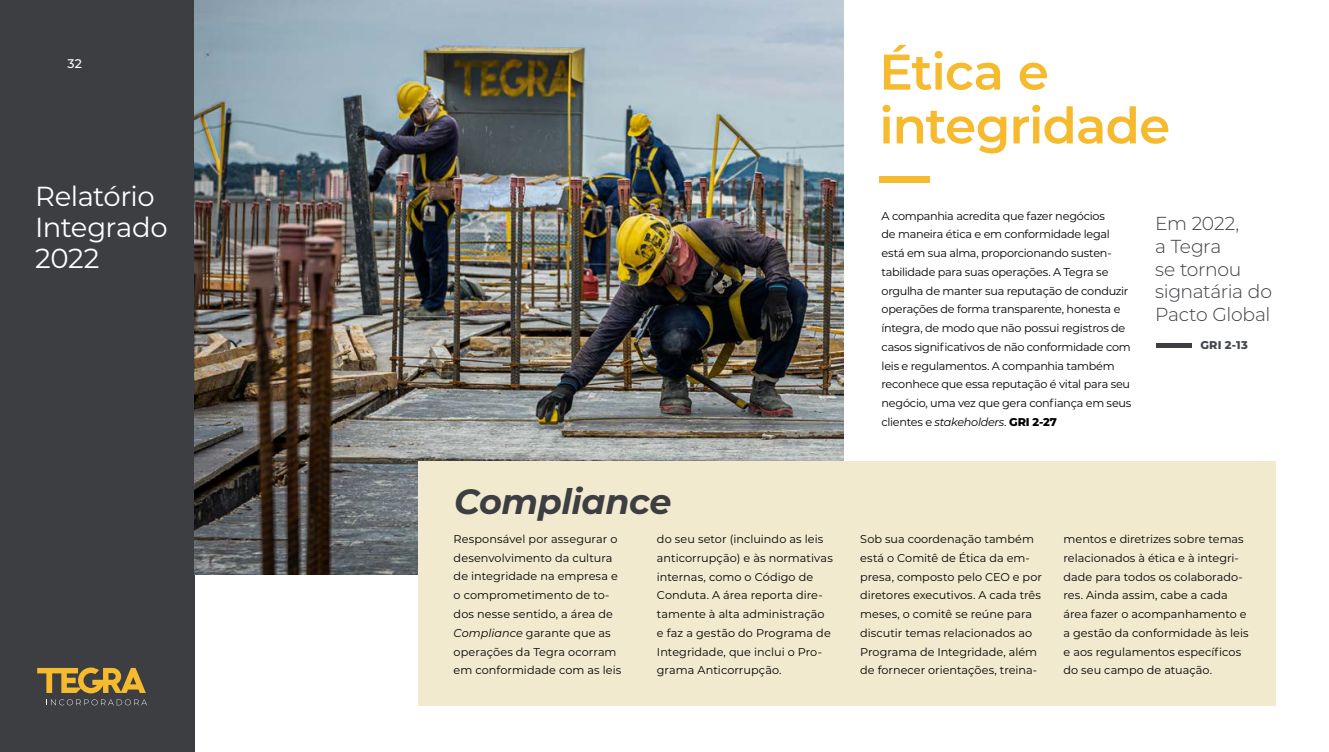
<style>
.page{position:relative;width:1329px;height:752px;background:#fff}
.page>*{position:absolute;margin:0;border:0;box-sizing:border-box;transform-origin:0 0}
.t1{font:600 50px/53.8px "Montserrat";letter-spacing:-.02em;color:#f5ba2e}
.t2{font:900 50px "Montserrat";color:#f5ba2e}
.t3{font:italic 700 35px "Montserrat";letter-spacing:-.015em;color:#3c3e42}
.t4{font:27.5px/31.2px "Montserrat";letter-spacing:-.02em;color:#fff}
.t5{font:300 18.75px/22.5px "Montserrat";letter-spacing:-.015em;color:#3c3e42}
.t6{font:500 12.5px "Montserrat";color:#fff}
.t7{font:11.25px/18.8px "Montserrat";letter-spacing:-.005em;color:#000}
.t8{font:11.25px/18.8px "Montserrat";letter-spacing:-.025em;color:#000}
.t9{font:800 11.25px "Montserrat";color:#464a4e}
.s1{font-style:italic}
.s2{font-weight:800}
</style>
<div class="page">
<div style="left:1156px;top:343px;width:35px;height:5px;background:#3c3e42"></div>
<div style="left:0;top:0;width:195px;height:751px;background:#3c3e42"></div>
<img style="left:195px;top:0;width:648px;height:574px">
<div style="left:418px;top:461px;width:858px;height:244px;background:#f1eacf"></div>
<svg style="left:51px;top:699px;width:96px;height:6px"></svg>
<svg style="left:37px;top:667px;width:109px;height:26px"></svg>
<p class="t6" style="left:68px;top:55px;width:16px">32</p>
<h3 class="t4" style="left:35px;top:179px;width:134px">Relatório<br>Integrado<br>2022</h3>
<h1 class="t1" style="left:879px;top:43px;width:292px">Ética e integridade</h1>
<h1 class="t2" style="left:879px;top:138px;width:51px">—</h1>
<h2 class="t3" style="left:454px;top:475px;width:219px">Compliance</h2>
<p class="t8" style="left:881px;top:206px;width:251px">A companhia acredita que fazer negócios<br>de maneira ética e em conformidade legal está em sua alma, proporcionando susten&shy;tabilidade para suas operações. A Tegra se orgulha de manter sua reputação de conduzir operações de forma transparente, honesta e íntegra, de modo que não possui registros de casos significativos de não conformidade com leis e regulamentos. A companhia também reconhece que essa reputação é vital para seu negócio, uma vez que gera confiança em seus clientes e <span class="s1">stakeholders</span>. <span class="s2">GRI 2-27</span></p>
<h3 class="t5" style="left:1155px;top:212px;width:118px">Em 2022,<br>a Tegra<br>se tornou signatária do<br>Pacto Global</h3>
<p class="t9" style="left:1200px;top:336px;width:49px">GRI 2-13</p>
<p class="t7" style="left:454px;top:529px;width:169px">Responsável por assegurar o desenvolvimento da cultura de integridade na empresa e o comprometimento de to&shy;dos nesse sentido, a área de<br><span class="s1">Compliance</span> garante que as operações da Tegra ocorram em conformidade com as leis</p>
<p class="t7" style="left:657px;top:529px;width:177px">do seu setor (incluindo as leis anticorrupção) e às normativas internas, como o Código de<br>Conduta. A área reporta dire&shy;tamente à alta administração e faz a gestão do Programa de<br>Integridade, que inclui o Pro&shy;grama Anticorrupção.</p>
<p class="t7" style="left:860px;top:529px;width:183px">Sob sua coordenação também está o Comitê de Ética da em&shy;presa, composto pelo CEO e por diretores executivos. A cada três meses, o comitê se reúne para discutir temas relacionados ao<br>Programa de Integridade, além de fornecer orientações, treina-</p>
<p class="t7" style="left:1063px;top:529px;width:186px">mentos e diretrizes sobre temas relacionados à ética e à integri&shy;dade para todos os colaborado&shy;res. Ainda assim, cabe a cada área fazer o acompanhamento e a gestão da conformidade às leis e aos regulamentos específicos do seu campo de atuação.</p>
</div>
